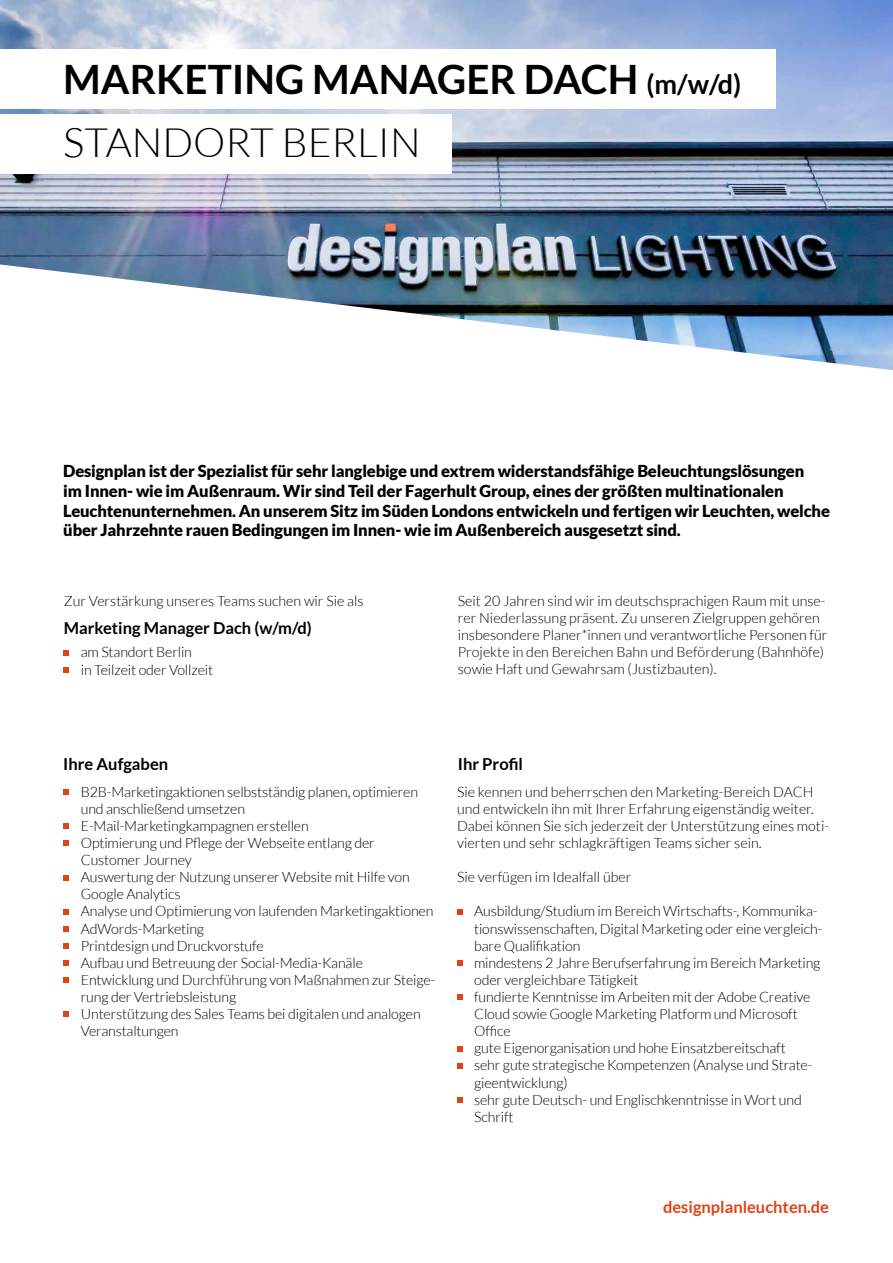
<style>
.page{position:relative;width:893px;height:1263px;background:#fff}
.page>*{position:absolute;margin:0;border:0;box-sizing:border-box;transform-origin:0 0}
.t1{font:700 40.5px "Lato";color:#000}
.t2{font:300 40.5px "Lato";color:#000}
.t3{font:900 16.5px/19.8px "Lato";letter-spacing:-.01em;color:#000}
.t4{font:700 16.5px "Lato";color:#000}
.t5{font:700 16.5px "Lato";color:#e14315}
.t6{font:300 14.25px/17.1px "Lato";letter-spacing:-.01em;color:#000}
.s1{font-size:27px}
</style>
<div class="page">
<img style="left:0;top:0;width:893px;height:370px">
<div style="left:0;top:114px;width:451px;height:59px;background:#fff"></div>
<div style="left:0;top:49px;width:775px;height:59px;background:#fff"></div>
<svg style="left:64px;top:789px;width:5px;height:6px"></svg>
<svg style="left:64px;top:823px;width:5px;height:6px"></svg>
<svg style="left:64px;top:841px;width:5px;height:5px"></svg>
<svg style="left:64px;top:875px;width:5px;height:5px"></svg>
<svg style="left:64px;top:909px;width:5px;height:5px"></svg>
<svg style="left:64px;top:926px;width:5px;height:5px"></svg>
<svg style="left:64px;top:943px;width:5px;height:5px"></svg>
<svg style="left:64px;top:960px;width:5px;height:6px"></svg>
<svg style="left:64px;top:977px;width:5px;height:6px"></svg>
<svg style="left:64px;top:1012px;width:5px;height:5px"></svg>
<svg style="left:64px;top:650px;width:5px;height:5px"></svg>
<svg style="left:64px;top:667px;width:5px;height:5px"></svg>
<svg style="left:457px;top:909px;width:5px;height:5px"></svg>
<svg style="left:457px;top:960px;width:5px;height:6px"></svg>
<svg style="left:457px;top:994px;width:5px;height:6px"></svg>
<svg style="left:457px;top:1046px;width:5px;height:5px"></svg>
<svg style="left:457px;top:1063px;width:5px;height:5px"></svg>
<svg style="left:457px;top:1097px;width:5px;height:5px"></svg>
<h1 class="t1" style="left:63px;top:56px;width:679px">MARKETING MANAGER DACH <span class="s1">(m/w/d)</span></h1>
<h1 class="t2" style="left:63px;top:121px;width:359px">STANDORT BERLIN</h1>
<p class="t3" style="left:63px;top:461px;width:768px">Designplan ist der Spezialist für sehr langlebige und extrem widerstandsfähige Beleuchtungslösungen<br>im Innen- wie im Außenraum. Wir sind Teil der Fagerhult Group, eines der größten multinationalen Leuchtenunternehmen. An unserem Sitz im Süden Londons entwickeln und fertigen wir Leuchten, welche über Jahrzehnte rauen Bedingungen im Innen- wie im Außenbereich ausgesetzt sind.</p>
<p class="t6" style="left:64px;top:592px;width:301px">Zur Verstärkung unseres Teams suchen wir Sie als</p>
<p class="t4" style="left:64px;top:618px;width:249px">Marketing Manager Dach (w/m/d)</p>
<p class="t6" style="left:81px;top:644px;width:134px">am Standort Berlin<br>in Teilzeit oder Vollzeit</p>
<p class="t6" style="left:458px;top:592px;width:371px">Seit 20 Jahren sind wir im deutschsprachigen Raum mit unse&shy;rer Niederlassung präsent. Zu unseren Zielgruppen gehören insbesondere Planer*innen und verantwortliche Personen für Projekte in den Bereichen Bahn und Beförderung (Bahnhöfe) sowie Haft und Gewahrsam (Justizbauten).</p>
<p class="t4" style="left:63px;top:755px;width:106px">Ihre Aufgaben</p>
<p class="t6" style="left:81px;top:783px;width:356px">B2B-Marketingaktionen selbstständig planen, optimieren und anschließend umsetzen<br>E-Mail-Marketingkampagnen erstellen<br>Optimierung und Pflege der Webseite entlang der Customer Journey<br>Auswertung der Nutzung unserer Website mit Hilfe von Google Analytics<br>Analyse und Optimierung von laufenden Marketingaktionen AdWords-Marketing<br>Printdesign und Druckvorstufe<br>Aufbau und Betreuung der Social-Media-Kanäle Entwicklung und Durchführung von Maßnahmen zur Steige&shy;rung der Vertriebsleistung<br>Unterstützung des Sales Teams bei digitalen und analogen Veranstaltungen</p>
<p class="t4" style="left:458px;top:755px;width:67px">Ihr Profil</p>
<p class="t6" style="left:457px;top:783px;width:374px">Sie kennen und beherrschen den Marketing-Bereich DACH und entwickeln ihn mit Ihrer Erfahrung eigenständig weiter.<br>Dabei können Sie sich jederzeit der Unterstützung eines moti&shy;vierten und sehr schlagkräftigen Teams sicher sein.</p>
<p class="t6" style="left:457px;top:869px;width:176px">Sie verfügen im Idealfall über</p>
<p class="t6" style="left:474px;top:903px;width:350px">Ausbildung/Studium im Bereich Wirtschafts-, Kommunika&shy;tionswissenschaften, Digital Marketing oder eine vergleich&shy;bare Qualifikation<br>mindestens 2 Jahre Berufserfahrung im Bereich Marketing oder vergleichbare Tätigkeit<br>fundierte Kenntnisse im Arbeiten mit der Adobe Creative Cloud sowie Google Marketing Platform und Microsoft Office<br>gute Eigenorganisation und hohe Einsatzbereitschaft<br>sehr gute strategische Kompetenzen (Analyse und Strate&shy;gieentwicklung)<br>sehr gute Deutsch- und Englischkenntnisse in Wort und Schrift</p>
<p class="t5" style="left:663px;top:1198px;width:167px">designplanleuchten.de</p>
</div>
